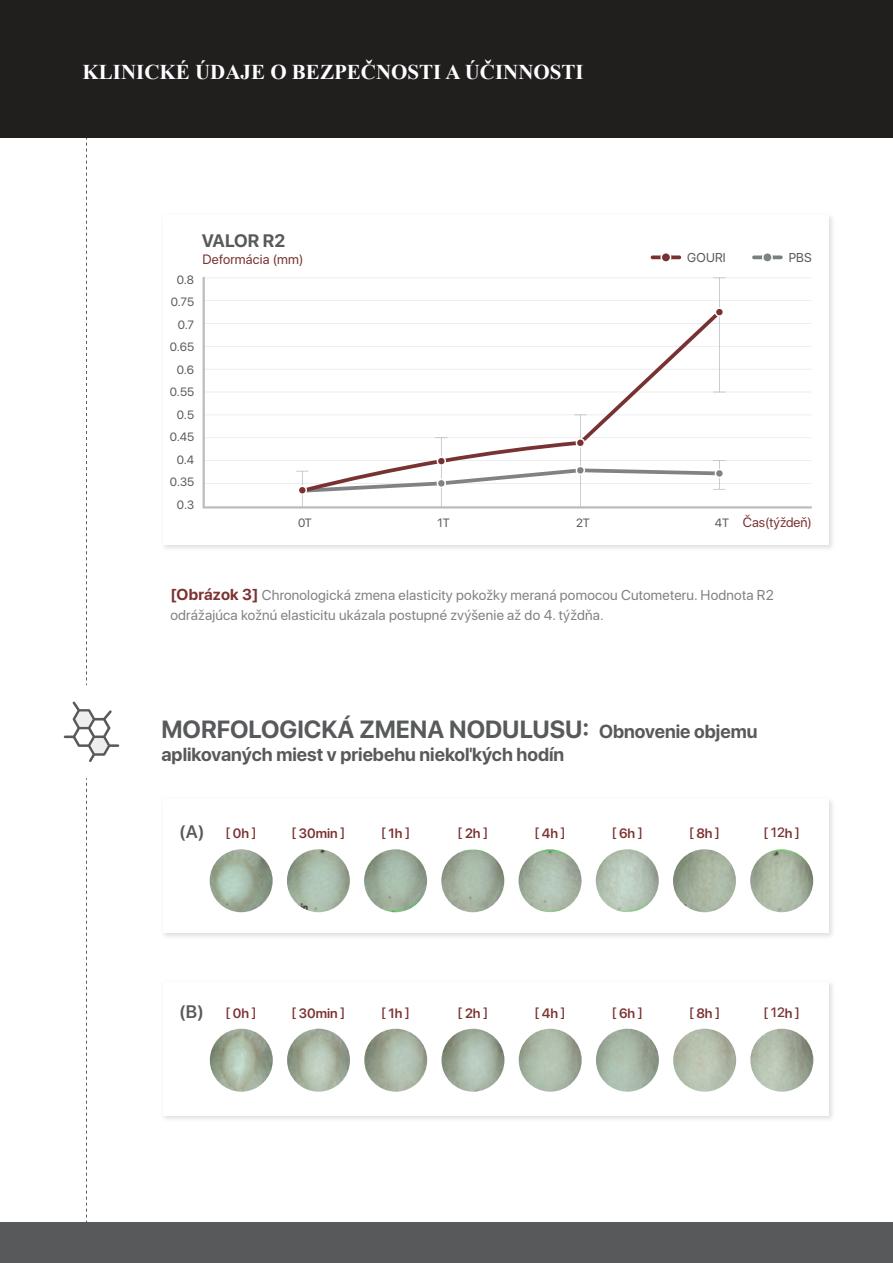
<style>
.page{position:relative;width:893px;height:1263px;background:#fff}
.page>*{position:absolute;margin:0;border:0;box-sizing:border-box;transform-origin:0 0}
.t1{font:700 24.75px "SF Pro Display";color:#58595b}
.t2{font:700 21px "Times New Roman";color:#fff}
.t3{font:700 18.75px "SF Pro Display";color:#58595b}
.t4{font:700 18px "SF Pro Display";color:#58595b}
.t5{font:600 18px "SF Pro Display";color:#58595b}
.t6{font:14.25px/19.5px "SF Pro Display";letter-spacing:.015em;color:#808284}
.t7{font:500 13.5px "SF Pro Display";color:#7c3333}
.t8{font:13.5px "SF Pro Display";letter-spacing:.015em;color:#7c3333}
.t9{font:600 13.5px "SF Pro Display";color:#7c3333}
.t10{font:12.75px "SF Pro Display";letter-spacing:.015em;color:#58595b}
.t11{font:12px/22.5px "SF Pro Display";color:#58595b;text-align:right}
.s1{font-size:12px;color:#58595b}
.s2{font-weight:700;font-size:15.75px;color:#7c3333}
.s3{font-size:18.75px}
.s4{font-weight:600}
.s5{font-weight:500}
</style>
<div class="page">
<svg style="left:203px;top:277px;width:609px;height:231px"></svg>
<svg style="left:300px;top:310px;width:421px;height:146px"></svg>
<svg style="left:715px;top:307px;width:9px;height:10px"></svg>
<hr style="left:302px;top:471px;width:1px;height:37px;background:#bbbcbe">
<hr style="left:441px;top:437px;width:1px;height:71px;background:#bbbcbe">
<svg style="left:435px;top:437px;width:13px;height:1px"></svg>
<hr style="left:580px;top:414px;width:1px;height:94px;background:#bbbcbe">
<svg style="left:574px;top:414px;width:13px;height:1px"></svg>
<svg style="left:576px;top:438px;width:9px;height:9px"></svg>
<svg style="left:713px;top:277px;width:13px;height:1px"></svg>
<svg style="left:713px;top:392px;width:13px;height:1px"></svg>
<svg style="left:296px;top:456px;width:430px;height:39px"></svg>
<img style="left:210px;top:849px;width:63px;height:63px;border-radius:31px">
<img style="left:750px;top:849px;width:63px;height:63px;border-radius:31px">
<img style="left:673px;top:849px;width:63px;height:63px;border-radius:31px">
<img style="left:596px;top:849px;width:63px;height:63px;border-radius:31px">
<img style="left:519px;top:849px;width:62px;height:63px;border-radius:31px">
<img style="left:441px;top:849px;width:63px;height:63px;border-radius:31px">
<img style="left:364px;top:849px;width:63px;height:63px;border-radius:31px">
<img style="left:287px;top:849px;width:63px;height:63px;border-radius:31px">
<div style="left:0;top:1222px;width:893px;height:41px;background:#58595b"></div>
<img style="left:210px;top:1029px;width:63px;height:63px;border-radius:31px">
<img style="left:750px;top:1029px;width:63px;height:63px;border-radius:31px">
<img style="left:673px;top:1029px;width:63px;height:63px;border-radius:31px">
<img style="left:596px;top:1029px;width:63px;height:63px;border-radius:31px">
<img style="left:519px;top:1029px;width:63px;height:63px;border-radius:31px">
<img style="left:441px;top:1029px;width:63px;height:63px;border-radius:31px">
<img style="left:364px;top:1029px;width:63px;height:63px;border-radius:31px">
<img style="left:287px;top:1029px;width:63px;height:63px;border-radius:31px">
<svg style="left:64px;top:702px;width:55px;height:60px"></svg>
<svg style="left:651px;top:255px;width:30px;height:4px"></svg>
<svg style="left:660px;top:253px;width:11px;height:9px"></svg>
<svg style="left:752px;top:255px;width:31px;height:4px"></svg>
<svg style="left:762px;top:253px;width:11px;height:9px"></svg>
<svg style="left:86px;top:138px;width:1px;height:547px"></svg>
<svg style="left:86px;top:778px;width:1px;height:444px"></svg>
<div style="left:0;top:0;width:893px;height:138px;background:#211e1e"></div>
<h2 class="t2" style="left:83px;top:57px;width:503px">KLINICKÉ ÚDAJE O BEZPEČNOSTI A ÚČINNOSTI</h2>
<p class="t11" style="left:170px;top:268px;width:26px">0.8<br>0.75<br>0.7<br>0.65<br>0.6<br>0.55<br>0.5<br>0.45<br>0.4<br>0.35<br>0.3</p>
<p class="t4" style="left:202px;top:231px;width:85px">VALOR R2</p>
<p class="t8" style="left:203px;top:249px;width:103px">Deformácia (mm)</p>
<p class="t10" style="left:687px;top:247px;width:40px">GOURI</p>
<p class="t10" style="left:789px;top:247px;width:25px">PBS</p>
<p class="t11" style="left:298px;top:512px;width:15px">0T</p>
<p class="t11" style="left:438px;top:512px;width:14px">1T</p>
<p class="t11" style="left:576px;top:512px;width:15px">2T</p>
<p class="t8" style="left:715px;top:512px;width:99px"><span class="s1">4T</span> Čas(týždeň)</p>
<p class="t6" style="left:170px;top:585px;width:605px"><span class="s2">[Obrázok 3]</span> Chronologická zmena elasticity pokožky meraná pomocou Cutometeru. Hodnota R2 odrážajúca kožnú elasticitu ukázala postupné zvýšenie až do 4. týždňa.</p>
<h1 class="t1" style="left:161px;top:715px;width:597px">MORFOLOGICKÁ ZMENA NODULUSU: <span class="s3">Obnovenie objemu</span></h1>
<h3 class="t3" style="left:161px;top:744px;width:404px">aplikovaných miest v priebehu niekoľkých hodín</h3>
<p class="t5" style="left:179px;top:819px;width:27px">(A)</p>
<p class="t7" style="left:226px;top:822px;width:32px">[ <span class="s4">0h</span> ]</p>
<p class="t9" style="left:292px;top:823px;width:55px"><span class="s5">[</span> 30min <span class="s5">]</span></p>
<p class="t7" style="left:381px;top:822px;width:30px">[ <span class="s4">1h</span> ]</p>
<p class="t7" style="left:458px;top:822px;width:32px">[ <span class="s4">2h</span> ]</p>
<p class="t7" style="left:535px;top:822px;width:32px">[ <span class="s4">4h</span> ]</p>
<p class="t7" style="left:612px;top:822px;width:32px">[ <span class="s4">6h</span> ]</p>
<p class="t7" style="left:689px;top:822px;width:32px">[ <span class="s4">8h</span> ]</p>
<p class="t7" style="left:763px;top:822px;width:38px">[ 12<span class="s4">h</span> ]</p>
<p class="t5" style="left:179px;top:998px;width:26px">(B)</p>
<p class="t7" style="left:226px;top:1002px;width:32px">[ <span class="s4">0h</span> ]</p>
<p class="t9" style="left:292px;top:1003px;width:55px"><span class="s5">[</span> 30min <span class="s5">]</span></p>
<p class="t7" style="left:381px;top:1002px;width:30px">[ <span class="s4">1h</span> ]</p>
<p class="t7" style="left:458px;top:1002px;width:32px">[ <span class="s4">2h</span> ]</p>
<p class="t7" style="left:535px;top:1002px;width:32px">[ <span class="s4">4h</span> ]</p>
<p class="t7" style="left:612px;top:1002px;width:32px">[ <span class="s4">6h</span> ]</p>
<p class="t7" style="left:689px;top:1002px;width:32px">[ <span class="s4">8h</span> ]</p>
<p class="t7" style="left:763px;top:1002px;width:38px">[ 12<span class="s4">h</span> ]</p>
</div>
